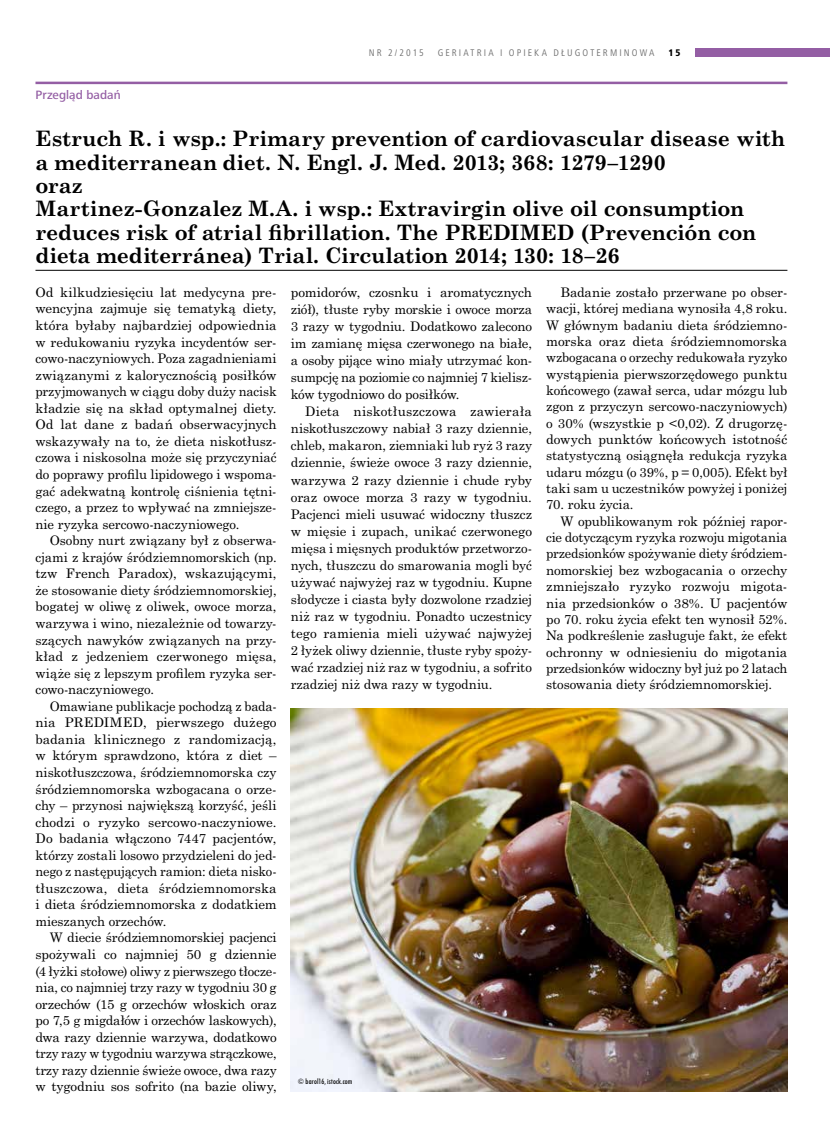
<style>
.page{position:relative;width:830px;height:1134px;background:#fff}
.page>*{position:absolute;margin:0;border:0;box-sizing:border-box;transform-origin:0 0}
.t1{font:700 21.25px/23.4px "Century Schoolbook Pro Greek MP";letter-spacing:-.01em;color:#000}
.t2{font:13.12px/16.5px "Century Schoolbook Pro Greek MP";letter-spacing:-.01em;color:#000;text-align:justify}
.t3{font:500 12.5px "Frutiger Next LTW1 G";letter-spacing:.005em;color:#945ea4}
.t4{font:condensed 10px "Frutiger Next LTW1 G";letter-spacing:.21em;color:#6e6e6e}
.t5{font:800 condensed 10px "Frutiger Next LTW1 G";color:#000}
.t6{font:500 condensed 7.5px "Futurum Ibis EE";letter-spacing:.02em;color:#000}
</style>
<div class="page">
<div style="left:694px;top:48px;width:135px;height:9px;background:#945ea4"></div>
<hr style="left:35px;top:82px;width:752px;height:2px;background:#945ea4">
<hr style="left:35px;top:270px;width:752px;height:1px;background:#000">
<img style="left:291px;top:709px;width:495px;height:382px">
<p class="t4" style="left:368px;top:45px;width:56px">NR 2/2015</p>
<p class="t4" style="left:437px;top:45px;width:218px">GERIATRIA I OPIEKA DŁUGOTERMINOWA</p>
<p class="t5" style="left:668px;top:47px;width:13px">15</p>
<p class="t3" style="left:35px;top:87px;width:87px">Przegląd badań</p>
<p class="t1" style="left:35px;top:127px;width:751px">Estruch R. i wsp.: Primary prevention of cardiovascular disease with a mediterranean diet. N. Engl. J. Med. 2013; 368: 1279–1290<br>oraz<br>Martinez‑Gonzalez M.A. i wsp.: Extravirgin olive oil consumption reduces risk of atrial fibrillation. The PREDIMED (Prevención con dieta mediterránea) Trial. Circulation 2014; 130: 18–26</p>
<p class="t2" style="left:291px;top:283px;width:242px;line-height:17px">pomidorów, czosnku i aromatycznych ziół), tłuste ryby morskie i owoce morza 3 razy w tygodniu. Dodatkowo zalecono im zamianę mięsa czerwonego na białe, a osoby pijące wino miały utrzymać kon‑ sumpcję na poziomie co najmniej 7 kielisz‑ ków tygodniowo do posiłków.</p>
<p class="t2" style="left:291px;top:403px;width:242px;line-height:17px;text-indent:14px">Dieta niskotłuszczowa zawierała niskotłuszczowy nabiał 3 razy dziennie, chleb, makaron, ziemniaki lub ryż 3 razy dziennie, świeże owoce 3 razy dziennie, warzywa 2 razy dziennie i chude ryby oraz owoce morza 3 razy w tygodniu.<br>Pacjenci mieli usuwać widoczny tłuszcz w mięsie i zupach, unikać czerwonego mięsa i mięsnych produktów przetworzo‑ nych, tłuszczu do smarowania mogli być używać najwyżej raz w tygodniu. Kupne słodycze i ciasta były dozwolone rzadziej niż raz w tygodniu. Ponadto uczestnicy tego ramienia mieli używać najwyżej 2 łyżek oliwy dziennie, tłuste ryby spoży‑ wać rzadziej niż raz w tygodniu, a sofrito rzadziej niż dwa razy w tygodniu.</p>
<p class="t2" style="left:35px;top:283px;width:242px">Od kilkudziesięciu lat medycyna pre‑ wencyjna zajmuje się tematyką diety, która byłaby najbardziej odpowiednia w redukowaniu ryzyka incydentów ser‑ cowo‑naczyniowych. Poza zagadnieniami związanymi z kalorycznością posiłków przyjmowanych w ciągu doby duży nacisk kładzie się na skład optymalnej diety.<br>Od lat dane z badań obserwacyjnych wskazywały na to, że dieta niskotłusz‑ czowa i niskosolna może się przyczyniać do poprawy profilu lipidowego i wspoma‑ gać adekwatną kontrolę ciśnienia tętni‑ czego, a przez to wpływać na zmniejsze‑ nie ryzyka sercowo‑naczyniowego.</p>
<p class="t2" style="left:35px;top:532px;width:242px;text-indent:14px">Osobny nurt związany był z obserwa‑ cjami z krajów śródziemnomorskich (np. tzw French Paradox), wskazującymi, że stosowanie diety śródziemnomorskiej, bogatej w oliwę z oliwek, owoce morza, warzywa i wino, niezależnie od towarzy‑ szących nawyków związanych na przy‑ kład z jedzeniem czerwonego mięsa, wiąże się z lepszym profilem ryzyka ser‑ cowo‑naczyniowego.</p>
<p class="t2" style="left:35px;top:697px;width:242px;text-indent:14px">Omawiane publikacje pochodzą z bada‑ nia PREDIMED, pierwszego dużego badania klinicznego z randomizacją, w którym sprawdzono, która z diet – niskotłuszczowa, śródziemnomorska czy śródziemnomorska wzbogacana o orze‑ chy – przynosi największą korzyść, jeśli chodzi o ryzyko sercowo‑naczyniowe.<br>Do badania włączono 7447 pacjentów, którzy zostali losowo przydzieleni do jed‑ nego z następujących ramion: dieta nisko‑ tłuszczowa, dieta śródziemnomorska i dieta śródziemnomorska z dodatkiem mieszanych orzechów.</p>
<p class="t2" style="left:35px;top:929px;width:242px;text-indent:14px">W diecie śródziemnomorskiej pacjenci spożywali co najmniej 50 g dziennie (4 łyżki stołowe) oliwy z pierwszego tłocze‑ nia, co najmniej trzy razy w tygodniu 30 g orzechów (15 g orzechów włoskich oraz po 7,5 g migdałów i orzechów laskowych), dwa razy dziennie warzywa, dodatkowo trzy razy w tygodniu warzywa strączkowe, trzy razy dziennie świeże owoce, dwa razy w tygodniu sos sofrito (na bazie oliwy,</p>
<p class="t2" style="left:546px;top:284px;width:242px;text-indent:14px">Badanie zostało przerwane po obser‑ wacji, której mediana wynosiła 4,8 roku.<br>W głównym badaniu dieta śródziemno‑ morska oraz dieta śródziemnomorska wzbogacana o orzechy redukowała ryzyko wystąpienia pierwszorzędowego punktu końcowego (zawał serca, udar mózgu lub zgon z przyczyn sercowo‑naczyniowych) o 30% (wszystkie p &lt;0,02). Z drugorzę‑ dowych punktów końcowych istotność statystyczną osiągnęła redukcja ryzyka udaru mózgu (o 39%, p = 0,005). Efekt był taki sam u uczestników powyżej i poniżej</p>
<p class="t2" style="left:546px;top:496px;width:89px">70. roku życia.</p>
<p class="t2" style="left:560px;top:512px;width:228px">W opublikowanym rok później rapor‑</p>
<p class="t2" style="left:546px;top:529px;width:242px">cie dotyczącym ryzyka rozwoju migotania</p>
<p class="t2" style="left:546px;top:545px;width:242px">przedsionków spożywanie diety śródziem‑</p>
<p class="t2" style="left:546px;top:561px;width:242px">nomorskiej bez wzbogacania o orzechy</p>
<p class="t2" style="left:546px;top:578px;width:242px">zmniejszało ryzyko rozwoju migota‑</p>
<p class="t2" style="left:546px;top:594px;width:242px">nia przedsionków o 38%. U pacjentów</p>
<p class="t2" style="left:546px;top:610px;width:242px">po 70. roku życia efekt ten wynosił 52%.</p>
<p class="t2" style="left:546px;top:627px;width:242px">Na podkreślenie zasługuje fakt, że efekt</p>
<p class="t2" style="left:546px;top:643px;width:242px">ochronny w odniesieniu do migotania</p>
<p class="t2" style="left:546px;top:659px;width:242px">przedsionków widoczny był już po 2 latach</p>
<p class="t2" style="left:546px;top:676px;width:227px">stosowania diety śródziemnomorskiej.</p>
<p class="t6" style="left:298px;top:1077px;width:56px">© barol16, istock.com</p>
</div>
